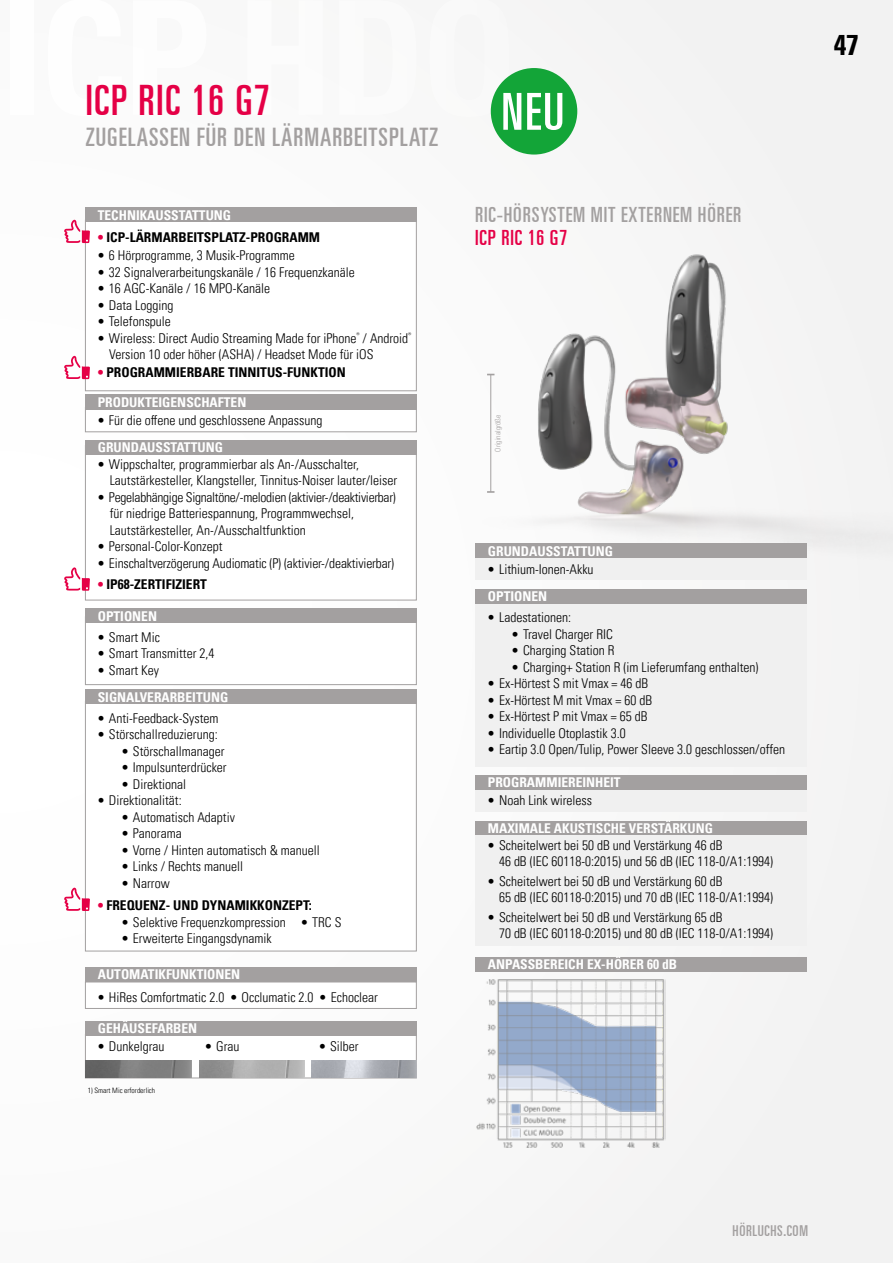
<style>
.page{position:relative;width:893px;height:1263px;background:#f8f8f8}
.page>*{position:absolute;margin:0;border:0;box-sizing:border-box;transform-origin:0 0}
.t1{font:42px "Univers LT Pro Ult Cond";letter-spacing:.04em;color:#e50046}
.t2{font:700 condensed 28.5px "Univers LT Pro";color:#000}
.t3{font:25.5px "Univers LT Pro Ult Cond";letter-spacing:.04em;color:#a3a0a0}
.t4{font:21px "Univers LT Pro Ult Cond";letter-spacing:.04em;color:#a3a0a0}
.t5{font:21px "Univers LT Pro Ult Cond";letter-spacing:.04em;color:#e50046}
.t6{font:15px "Univers LT Pro Ult Cond";letter-spacing:.04em;color:#a3a0a0}
.t7{font:300 condensed 13.5px/16.5px "Univers LT Pro";color:#000}
.t8{font:700 condensed 13.5px "Univers LT Pro";color:#fff}
.t9{font:700 condensed 13.5px "Univers LT Pro";color:#000}
.t10{font:300 condensed 7.5px "Univers LT Pro";color:#000}
.t11{font:300 condensed 7.5px "Univers LT Pro";color:#a3a0a0}
.s1{color:#e50046}
</style>
<div class="page">
<img style="left:487px;top:254px;width:406px;height:299px">
<div style="left:85px;top:220px;width:332px;height:171px;background:#fff;border:1px solid #a3a0a0"></div>
<div style="left:85px;top:407px;width:332px;height:25px;background:#fff;border:1px solid #a3a0a0"></div>
<div style="left:85px;top:445px;width:332px;height:155px;background:#fff;border:1px solid #a3a0a0"></div>
<div style="left:85px;top:616px;width:332px;height:69px;background:#fff;border:1px solid #a3a0a0"></div>
<div style="left:85px;top:1034px;width:332px;height:44px;background:#fff;border:1px solid #a3a0a0"></div>
<div style="left:85px;top:701px;width:332px;height:250px;background:#fff;border:1px solid #a3a0a0"></div>
<div style="left:85px;top:981px;width:332px;height:28px;background:#fff;border:1px solid #a3a0a0"></div>
<div style="left:85px;top:207px;width:332px;height:15px;background:#a3a0a0"></div>
<div style="left:85px;top:395px;width:332px;height:15px;background:#a3a0a0"></div>
<div style="left:85px;top:440px;width:332px;height:15px;background:#a3a0a0"></div>
<div style="left:85px;top:608px;width:332px;height:15px;background:#a3a0a0"></div>
<div style="left:85px;top:1020px;width:332px;height:15px;background:#a3a0a0"></div>
<div style="left:85px;top:689px;width:332px;height:15px;background:#a3a0a0"></div>
<div style="left:85px;top:967px;width:332px;height:15px;background:#a3a0a0"></div>
<svg style="left:64px;top:220px;width:26px;height:23px"></svg>
<svg style="left:64px;top:356px;width:26px;height:23px"></svg>
<svg style="left:64px;top:567px;width:26px;height:24px"></svg>
<svg style="left:64px;top:888px;width:26px;height:23px"></svg>
<img style="left:311px;top:1061px;width:106px;height:17px">
<img style="left:199px;top:1061px;width:106px;height:17px">
<img style="left:86px;top:1061px;width:105px;height:17px">
<div style="left:475px;top:543px;width:332px;height:15px;background:#a3a0a0"></div>
<div style="left:475px;top:589px;width:332px;height:15px;background:#a3a0a0"></div>
<div style="left:475px;top:775px;width:332px;height:15px;background:#a3a0a0"></div>
<div style="left:475px;top:957px;width:332px;height:15px;background:#a3a0a0"></div>
<div style="left:475px;top:821px;width:332px;height:14px;background:#a3a0a0"></div>
<div style="left:475px;top:558px;width:332px;height:22px;background:#f0f0f0"></div>
<div style="left:475px;top:604px;width:332px;height:162px;background:#f0f0f0"></div>
<div style="left:475px;top:790px;width:332px;height:22px;background:#f0f0f0"></div>
<div style="left:475px;top:835px;width:332px;height:111px;background:#f0f0f0"></div>
<img style="left:477px;top:979px;width:188px;height:169px">
<hr style="left:490px;top:375px;width:1px;height:117px;background:#a3a0a0">
<svg style="left:487px;top:491px;width:7px;height:2px"></svg>
<div style="left:491px;top:68px;width:86px;height:87px;background:#13a538;border-radius:50%"></div>
<h1 class="t1" style="left:86px;top:85px;width:185px">ICP RIC 16 G7</h1>
<h3 class="t3" style="left:86px;top:128px;width:480px">ZUGELASSEN FÜR DEN LÄRMARBEITSPLATZ <sup>NEU</sup></h3>
<p class="t8" style="left:98px;top:210px;width:135px">TECHNIKAUSSTATTUNG</p>
<p class="t9" style="left:98px;top:232px;width:224px"><span class="s1">•</span> ICP-LÄRMARBEITSPLATZ-PROGRAMM</p>
<p class="t7" style="left:98px;top:249px;width:199px">• 6 Hörprogramme, 3 Musik-Programme</p>
<p class="t7" style="left:98px;top:265px;width:258px">• 32 Signalverarbeitungskanäle / 16 Frequenzkanäle</p>
<p class="t7" style="left:98px;top:282px;width:174px">• 16 AGC-Kanäle / 16 MPO-Kanäle</p>
<p class="t7" style="left:98px;top:298px;width:77px">• Data Logging</p>
<p class="t7" style="left:98px;top:315px;width:75px">• Telefonspule</p>
<p class="t7" style="left:109px;top:331px;width:304px;text-indent:-11px">• Wireless: Direct Audio Streaming Made for iPhone<sup>®</sup> / Android<sup>®<br></sup>Version 10 oder höher (ASHA) / Headset Mode für iOS</p>
<p class="t9" style="left:98px;top:367px;width:249px"><span class="s1">•</span> PROGRAMMIERBARE TINNITUS-FUNKTION</p>
<p class="t8" style="left:98px;top:397px;width:150px">PRODUKTEIGENSCHAFTEN</p>
<p class="t7" style="left:98px;top:414px;width:226px">• Für die offene und geschlossene Anpassung</p>
<p class="t8" style="left:98px;top:442px;width:127px">GRUNDAUSSTATTUNG</p>
<p class="t7" style="left:110px;top:457px;width:289px;text-indent:-12px">• Wippschalter, programmierbar als An-/Ausschalter,<br>Lautstärkesteller, Klangsteller, Tinnitus-Noiser lauter/leiser</p>
<p class="t7" style="left:110px;top:490px;width:288px;text-indent:-12px">• Pegelabhängige Signaltöne/-melodien (aktivier-/deaktivierbar) für niedrige Batteriespannung, Programmwechsel,<br>Lautstärkesteller, An-/Ausschaltfunktion</p>
<p class="t7" style="left:98px;top:540px;width:126px">• Personal-Color-Konzept</p>
<p class="t7" style="left:98px;top:556px;width:298px">• Einschaltverzögerung Audiomatic (P) (aktivier-/deaktivierbar)</p>
<p class="t9" style="left:98px;top:579px;width:111px"><span class="s1">•</span> IP68-ZERTIFIZIERT</p>
<p class="t8" style="left:98px;top:611px;width:61px">OPTIONEN</p>
<p class="t7" style="left:98px;top:630px;width:64px">• Smart Mic</p>
<p class="t7" style="left:98px;top:647px;width:118px">• Smart Transmitter 2,4</p>
<p class="t7" style="left:98px;top:663px;width:63px">• Smart Key</p>
<p class="t8" style="left:98px;top:692px;width:132px">SIGNALVERARBEITUNG</p>
<p class="t7" style="left:98px;top:711px;width:122px">• Anti-Feedback-System</p>
<p class="t7" style="left:98px;top:728px;width:121px">• Störschallreduzierung:</p>
<p class="t7" style="left:122px;top:744px;width:104px">• Störschallmanager</p>
<p class="t7" style="left:122px;top:761px;width:106px">• Impulsunterdrücker</p>
<p class="t7" style="left:122px;top:777px;width:66px">• Direktional</p>
<p class="t7" style="left:98px;top:794px;width:85px">• Direktionalität:</p>
<p class="t7" style="left:122px;top:810px;width:115px">• Automatisch Adaptiv</p>
<p class="t7" style="left:122px;top:827px;width:61px">• Panorama</p>
<p class="t7" style="left:122px;top:843px;width:200px">• Vorne / Hinten automatisch &amp; manuell</p>
<p class="t7" style="left:122px;top:860px;width:123px">• Links / Rechts manuell</p>
<p class="t7" style="left:122px;top:876px;width:49px">• Narrow</p>
<p class="t9" style="left:98px;top:900px;width:215px"><span class="s1">•</span> FREQUENZ- UND DYNAMIKKONZEPT:</p>
<p class="t7" style="left:122px;top:915px;width:221px">• Selektive Frequenzkompression • TRC S</p>
<p class="t7" style="left:122px;top:932px;width:151px">• Erweiterte Eingangsdynamik</p>
<p class="t8" style="left:98px;top:969px;width:144px">AUTOMATIKFUNKTIONEN</p>
<p class="t7" style="left:98px;top:990px;width:282px">• HiRes Comfortmatic 2.0 • Occlumatic 2.0 • Echoclear</p>
<p class="t8" style="left:98px;top:1023px;width:101px">GEHÄUSEFARBEN</p>
<p class="t7" style="left:98px;top:1040px;width:68px">• Dunkelgrau</p>
<p class="t7" style="left:205px;top:1040px;width:36px">• Grau</p>
<p class="t7" style="left:319px;top:1040px;width:41px">• Silber</p>
<p class="t10" style="left:88px;top:1087px;width:69px">1) Smart Mic erforderlich</p>
<h3 class="t4" style="left:475px;top:207px;width:268px">RIC-HÖRSYSTEM MIT EXTERNEM HÖRER</h3>
<h3 class="t5" style="left:475px;top:230px;width:93px">ICP RIC 16 G7</h3>
<p class="t11" style="left:495px;top:452px;width:39px;rotate:-90deg">Originalgröße</p>
<p class="t8" style="left:488px;top:546px;width:127px">GRUNDAUSSTATTUNG</p>
<p class="t7" style="left:488px;top:562px;width:107px">• Lithium-Ionen-Akku</p>
<p class="t8" style="left:488px;top:592px;width:61px">OPTIONEN</p>
<p class="t7" style="left:488px;top:611px;width:85px">• Ladestationen:</p>
<p class="t7" style="left:512px;top:628px;width:102px">• Travel Charger RIC</p>
<p class="t7" style="left:512px;top:644px;width:104px">• Charging Station R</p>
<p class="t7" style="left:512px;top:661px;width:248px">• Charging+ Station R (im Lieferumfang enthalten)</p>
<p class="t7" style="left:488px;top:677px;width:162px">• Ex-Hörtest S mit Vmax = 46 dB</p>
<p class="t7" style="left:488px;top:694px;width:166px">• Ex-Hörtest M mit Vmax = 60 dB</p>
<p class="t7" style="left:488px;top:710px;width:161px">• Ex-Hörtest P mit Vmax = 65 dB</p>
<p class="t7" style="left:488px;top:727px;width:139px">• Individuelle Otoplastik 3.0</p>
<p class="t7" style="left:488px;top:743px;width:299px">• Eartip 3.0 Open/Tulip, Power Sleeve 3.0 geschlossen/offen</p>
<p class="t8" style="left:488px;top:778px;width:134px">PROGRAMMIEREINHEIT</p>
<p class="t7" style="left:488px;top:794px;width:106px">• Noah Link wireless</p>
<p class="t8" style="left:488px;top:823px;width:226px">MAXIMALE AKUSTISCHE VERSTÄRKUNG</p>
<p class="t7" style="left:499px;top:838px;width:276px;text-indent:-11px">• Scheitelwert bei 50 dB und Verstärkung 46 dB<br>46 dB (IEC 60118-0:2015) und 56 dB (IEC 118-0/A1:1994)</p>
<p class="t7" style="left:499px;top:874px;width:276px;text-indent:-11px">• Scheitelwert bei 50 dB und Verstärkung 60 dB<br>65 dB (IEC 60118-0:2015) und 70 dB (IEC 118-0/A1:1994)</p>
<p class="t7" style="left:499px;top:910px;width:276px;text-indent:-11px">• Scheitelwert bei 50 dB und Verstärkung 65 dB<br>70 dB (IEC 60118-0:2015) und 80 dB (IEC 118-0/A1:1994)</p>
<p class="t8" style="left:488px;top:959px;width:191px">ANPASSBEREICH EX-HÖRER 60 dB</p>
<h2 class="t2" style="left:834px;top:34px;width:27px">47</h2>
<p class="t6" style="left:733px;top:1225px;width:77px">HÖRLUCHS.COM</p>
</div>
